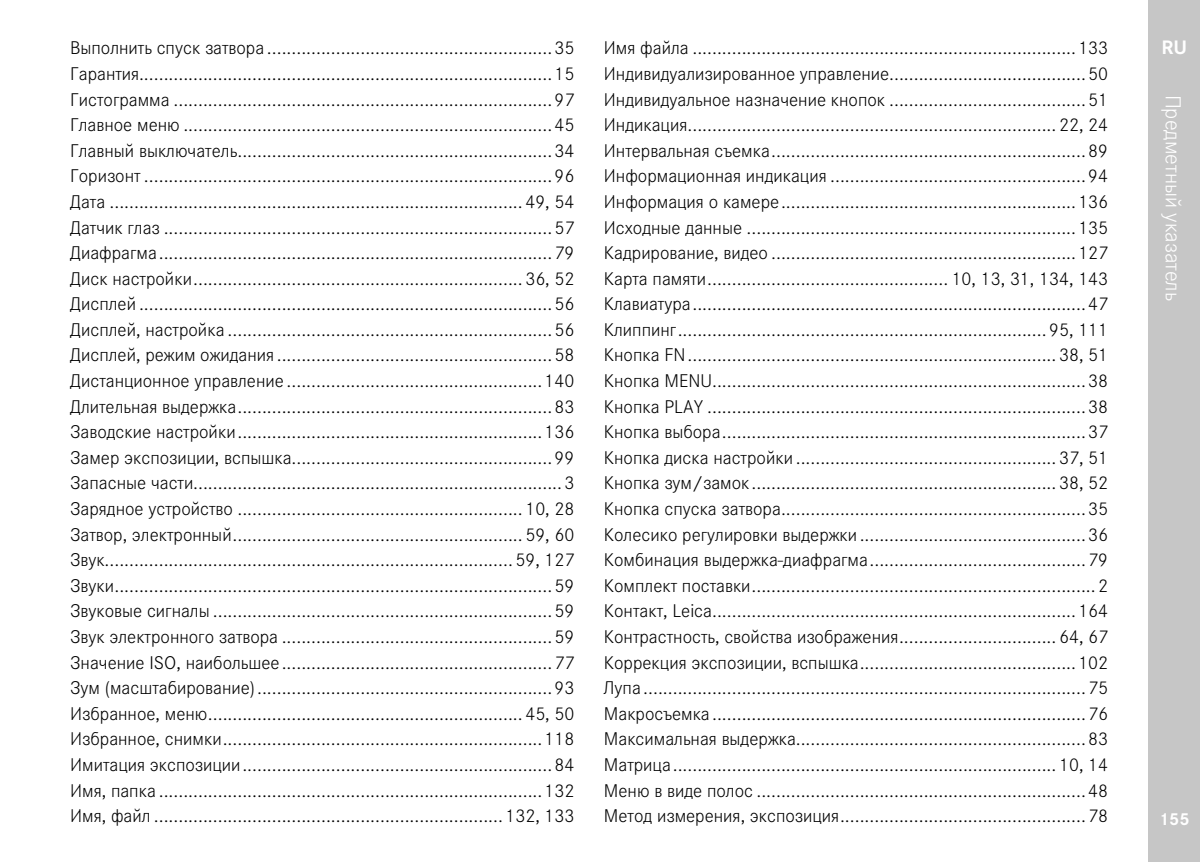
<style>
.page{position:relative;width:1200px;height:862px;background:#fff}
.page>*{position:absolute;margin:0;border:0;box-sizing:border-box;transform-origin:0 0}
.t1{font:300 22.5px "Corporate S";color:#fff}
.t2{font:700 20.25px "Corporate S";color:#fff}
.t3{font:300 19.12px "Corporate S";color:#000}
.t4{font:700 18px "Corporate S";color:#fff}
</style>
<div class="page">
<div style="left:1148px;top:0;width:51px;height:861px;background:#c6c6c6"></div>
<p class="t3" style="left:70px;top:35px;width:505px">Выполнить спуск затвора ..........................................................35</p>
<p class="t3" style="left:70px;top:60px;width:505px">Гарантия....................................................................................15</p>
<p class="t3" style="left:70px;top:86px;width:505px">Гистограмма .............................................................................97</p>
<p class="t3" style="left:70px;top:111px;width:505px">Главное меню ...........................................................................45</p>
<p class="t3" style="left:70px;top:137px;width:505px">Главный выключатель................................................................34</p>
<p class="t3" style="left:70px;top:162px;width:505px">Горизонт ...................................................................................96</p>
<p class="t3" style="left:70px;top:188px;width:505px">Дата .................................................................................... 49, 54</p>
<p class="t3" style="left:70px;top:214px;width:505px">Датчик глаз ...............................................................................57</p>
<p class="t3" style="left:70px;top:239px;width:505px">Диафрагма................................................................................79</p>
<p class="t3" style="left:70px;top:265px;width:505px">Диск настройки................................................................... 36, 52</p>
<p class="t3" style="left:70px;top:290px;width:505px">Дисплей ....................................................................................56</p>
<p class="t3" style="left:70px;top:316px;width:505px">Дисплей, настройка ..................................................................56</p>
<p class="t3" style="left:70px;top:341px;width:505px">Дисплей, режим ожидания ........................................................58</p>
<p class="t3" style="left:70px;top:367px;width:505px">Дистанционное управление ....................................................140</p>
<p class="t3" style="left:70px;top:392px;width:505px">Длительная выдержка................................................................83</p>
<p class="t3" style="left:70px;top:418px;width:505px">Заводские настройки..............................................................136</p>
<p class="t3" style="left:70px;top:444px;width:505px">Замер экспозиции, вспышка.....................................................99</p>
<p class="t3" style="left:70px;top:469px;width:505px">Запасные части...........................................................................3</p>
<p class="t3" style="left:70px;top:495px;width:505px">Зарядное устройство .......................................................... 10, 28</p>
<p class="t3" style="left:70px;top:520px;width:505px">Затвор, электронный........................................................... 59, 60</p>
<p class="t3" style="left:70px;top:546px;width:505px">Звук................................................................................... 59, 127</p>
<p class="t3" style="left:70px;top:571px;width:505px">Звуки.........................................................................................59</p>
<p class="t3" style="left:70px;top:597px;width:505px">Звуковые сигналы .....................................................................59</p>
<p class="t3" style="left:70px;top:623px;width:505px">Звук электронного затвора .......................................................59</p>
<p class="t3" style="left:70px;top:648px;width:505px">Значение ISO, наибольшее.......................................................77</p>
<p class="t3" style="left:70px;top:674px;width:505px">Зум (масштабирование)............................................................93</p>
<p class="t3" style="left:70px;top:699px;width:505px">Избранное, меню................................................................ 45, 50</p>
<p class="t3" style="left:70px;top:725px;width:505px">Избранное, снимки.................................................................118</p>
<p class="t3" style="left:70px;top:750px;width:505px">Имитация экспозиции...............................................................84</p>
<p class="t3" style="left:70px;top:776px;width:505px">Имя, папка ..............................................................................132</p>
<p class="t3" style="left:70px;top:802px;width:505px">Имя, файл .......................................................................132, 133</p>
<p class="t3" style="left:603px;top:35px;width:505px">Имя файла ..............................................................................133</p>
<p class="t3" style="left:603px;top:60px;width:505px">Индивидуализированное управление........................................50</p>
<p class="t3" style="left:603px;top:86px;width:505px">Индивидуальное назначение кнопок ........................................51</p>
<p class="t3" style="left:603px;top:111px;width:505px">Индикация........................................................................... 22, 24</p>
<p class="t3" style="left:603px;top:137px;width:505px">Интервальная съемка................................................................89</p>
<p class="t3" style="left:603px;top:162px;width:505px">Информационная индикация ....................................................94</p>
<p class="t3" style="left:603px;top:188px;width:505px">Информация о камере............................................................136</p>
<p class="t3" style="left:603px;top:214px;width:505px">Исходные данные ...................................................................135</p>
<p class="t3" style="left:603px;top:239px;width:505px">Кадрирование, видео ..............................................................127</p>
<p class="t3" style="left:603px;top:265px;width:505px">Карта памяти................................................. 10, 13, 31, 134, 143</p>
<p class="t3" style="left:603px;top:290px;width:505px">Клавиатура................................................................................47</p>
<p class="t3" style="left:603px;top:316px;width:505px">Клиппинг........................................................................... 95, 111</p>
<p class="t3" style="left:603px;top:341px;width:505px">Kнопка FN........................................................................... 38, 51</p>
<p class="t3" style="left:603px;top:367px;width:505px">Кнопка MENU............................................................................38</p>
<p class="t3" style="left:603px;top:392px;width:505px">Кнопка PLAY .............................................................................38</p>
<p class="t3" style="left:603px;top:418px;width:505px">Кнопка выбора..........................................................................37</p>
<p class="t3" style="left:603px;top:444px;width:505px">Кнопка диска настройки ..................................................... 37, 51</p>
<p class="t3" style="left:603px;top:469px;width:505px">Кнопка зум/замок.............................................................. 38, 52</p>
<p class="t3" style="left:603px;top:495px;width:505px">Кнопка спуска затвора..............................................................35</p>
<p class="t3" style="left:603px;top:520px;width:505px">Колесико регулировки выдержки ..............................................36</p>
<p class="t3" style="left:603px;top:546px;width:505px">Комбинация выдержка-диафрагма............................................79</p>
<p class="t3" style="left:603px;top:571px;width:505px">Комплект поставки......................................................................2</p>
<p class="t3" style="left:603px;top:597px;width:505px">Контакт, Leica..........................................................................164</p>
<p class="t3" style="left:603px;top:623px;width:505px">Контрастность, свойства изображения................................ 64, 67</p>
<p class="t3" style="left:603px;top:648px;width:505px">Коррекция экспозиции, вспышка............................................102</p>
<p class="t3" style="left:603px;top:674px;width:505px">Лупа ..........................................................................................75</p>
<p class="t3" style="left:603px;top:699px;width:505px">Макросъемка ............................................................................76</p>
<p class="t3" style="left:603px;top:725px;width:505px">Максимальная выдержка...........................................................83</p>
<p class="t3" style="left:603px;top:750px;width:505px">Матрица.............................................................................. 10, 14</p>
<p class="t3" style="left:603px;top:776px;width:505px">Меню в виде полос ...................................................................48</p>
<p class="t3" style="left:603px;top:802px;width:505px">Метод измерения, экспозиция..................................................78</p>
<p class="t2" style="left:1161px;top:32px;width:27px">RU</p>
<p class="t1" style="left:1188px;top:94px;width:207px;rotate:90deg">Предметный указатель</p>
<p class="t4" style="left:1158px;top:804px;width:32px">155</p>
</div>
